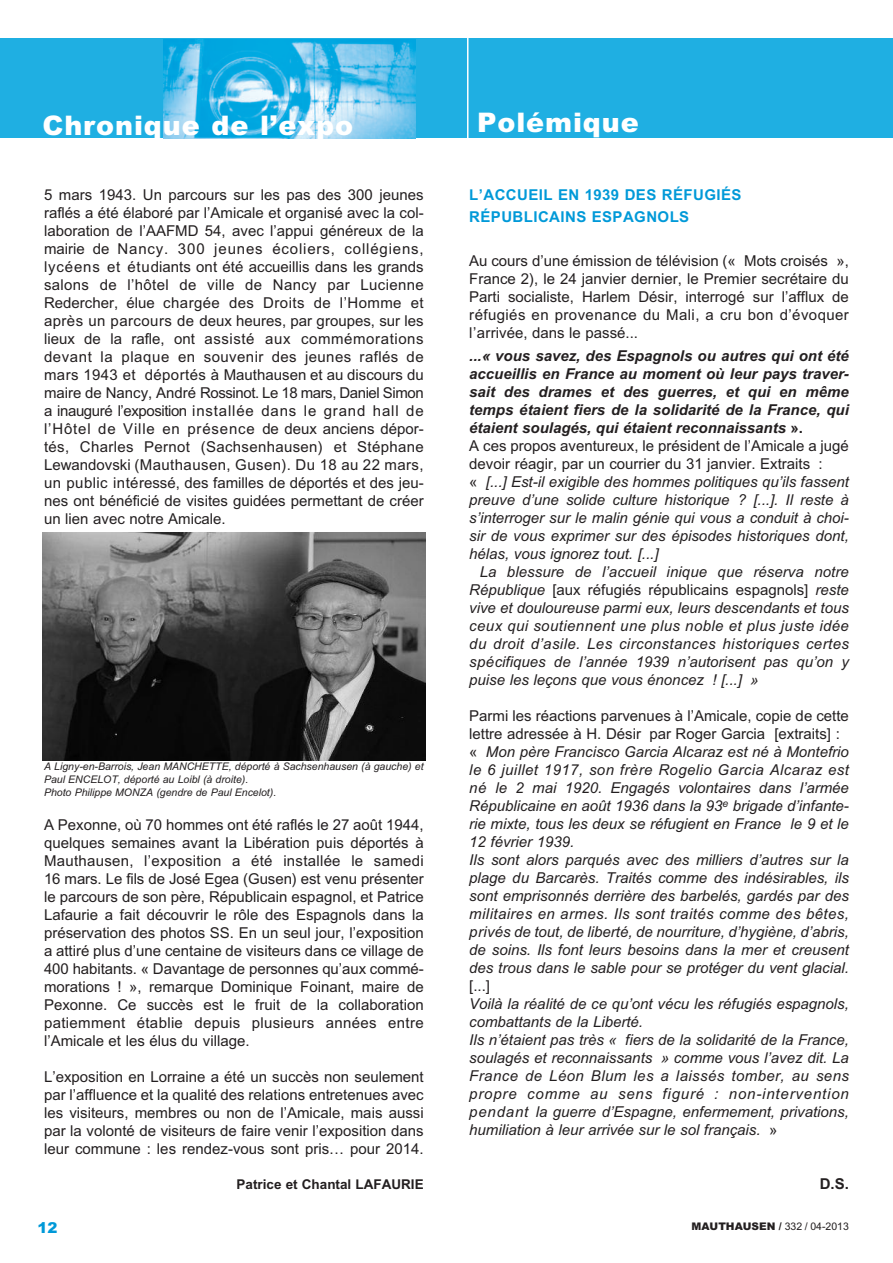
<style>
.page{position:relative;width:893px;height:1263px;background:#fff}
.page>*{position:absolute;margin:0;border:0;box-sizing:border-box;transform-origin:0 0}
.t1{font:900 27px "Arial";letter-spacing:.035em;color:#fff}
.t2{font:15px/18px "Arial MT TT";color:#231f20;text-align:justify}
.t3{font:italic 15px/18px "Arial";color:#231f20;text-align:justify}
.t4{font:italic 700 15px/18px "Arial";color:#231f20;text-align:justify}
.t5{font:700 15px/22.2px "Arial";letter-spacing:.03em;color:#0099d8}
.t6{font:700 15px "Arial";color:#231f20}
.t7{font:900 15px "Arial";color:#0099d8}
.t8{font:700 13.5px "Arial";color:#231f20}
.t9{font:italic 10.5px/12.6px "Arial";color:#231f20}
.t10{font:900 10.5px "Arial";color:#231f20}
.s1{font-style:normal}
.s2{font-family:"Arial MT TT";font-style:normal}
.s3{font-family:"Arial";font-style:italic}
.s4{font-family:"Arial MT TT";font-weight:400}
</style>
<div class="page">
<div style="left:0;top:38px;width:893px;height:100px;background:#1fafe2"></div>
<hr style="left:467px;top:35px;width:1px;height:104px;background:#fff">
<img style="left:164px;top:40px;width:252px;height:98px">
<img style="left:43px;top:532px;width:382px;height:228px">
<h1 class="t1" style="left:43px;top:109px;width:312px">Chronique de l’expo</h1>
<p class="t2" style="left:44px;top:185px;width:381px">5 mars 1943. Un parcours sur les pas des 300 jeunes raflés a été élaboré par l’Amicale et organisé avec la col&shy;laboration de l’AAFMD 54, avec l’appui généreux de la mairie de Nancy. 300 jeunes écoliers, collégiens, lycéens et étudiants ont été accueillis dans les grands salons de l’hôtel de ville de Nancy par Lucienne Redercher, élue chargée des Droits de l’Homme et après un parcours de deux heures, par groupes, sur les lieux de la rafle, ont assisté aux commémorations devant la plaque en souvenir des jeunes raflés de mars 1943 et déportés à Mauthausen et au discours du maire de Nancy, André Rossinot. Le 18 mars, Daniel Simon a inauguré l’exposition installée dans le grand hall de l’Hôtel de Ville en présence de deux anciens dépor&shy;tés, Charles Pernot (Sachsenhausen) et Stéphane Lewandovski (Mauthausen, Gusen). Du 18 au 22 mars, un public intéressé, des familles de déportés et des jeu&shy;nes ont bénéficié de visites guidées permettant de créer un lien avec notre Amicale.</p>
<p class="t9" style="left:44px;top:760px;width:381px">A Ligny-en-Barrois, Jean MANCHETTE, déporté à Sachsenhausen (à gauche) et<br>Paul ENCELOT, déporté au Loibl (à droite).<br>Photo Philippe MONZA (gendre de Paul Encelot).</p>
<p class="t2" style="left:44px;top:815px;width:381px">A Pexonne, où 70 hommes ont été raflés le 27 août 1944, quelques semaines avant la Libération puis déportés à Mauthausen, l’exposition a été installée le samedi 16 mars. Le fils de José Egea (Gusen) est venu présenter le parcours de son père, Républicain espagnol, et Patrice Lafaurie a fait découvrir le rôle des Espagnols dans la préservation des photos SS. En un seul jour, l’exposition a attiré plus d’une centaine de visiteurs dans ce village de 400 habitants. « Davantage de personnes qu’aux commé&shy;morations ! », remarque Dominique Foinant, maire de Pexonne. Ce succès est le fruit de la collaboration patiemment établie depuis plusieurs années entre l’Amicale et les élus du village.</p>
<p class="t2" style="left:44px;top:1067px;width:381px">L’exposition en Lorraine a été un succès non seulement par l’affluence et la qualité des relations entretenues avec les visiteurs, membres ou non de l’Amicale, mais aussi par la volonté de visiteurs de faire venir l’exposition dans leur commune : les rendez-vous sont pris… pour 2014.</p>
<p class="t8" style="left:237px;top:1176px;width:189px">Patrice et Chantal LAFAURIE</p>
<h1 class="t1" style="left:477px;top:107px;width:163px">Polémique</h1>
<p class="t5" style="left:469px;top:183px;width:274px">L’ACCUEIL EN 1939 DES RÉFUGIÉS<br>RÉPUBLICAINS ESPAGNOLS</p>
<p class="t2" style="left:469px;top:252px;width:381px">Au cours d’une émission de télévision (« Mots croisés », France 2), le 24 janvier dernier, le Premier secrétaire du Parti socialiste, Harlem Désir, interrogé sur l’afflux de réfugiés en provenance du Mali, a cru bon d’évoquer l’arrivée, dans le passé...</p>
<p class="t4" style="left:469px;top:346px;width:381px">...« vous savez, des Espagnols ou autres qui ont été accueillis en France au moment où leur pays traver&shy;sait des drames et des guerres, et qui en même temps étaient fiers de la solidarité de la France, qui étaient soulagés, qui étaient reconnaissants <span class="s1">».</span></p>
<p class="t2" style="left:469px;top:436px;width:381px">A ces propos aventureux, le président de l’Amicale a jugé devoir réagir, par un courrier du 31 janvier. Extraits :</p>
<p class="t3" style="left:469px;top:472px;width:381px"><span class="s2">«</span> [...] Est-il exigible des hommes politiques qu’ils fassent preuve d’une solide culture historique ? [...]. Il reste à s’interroger sur le malin génie qui vous a conduit à choi&shy;sir de vous exprimer sur des épisodes historiques dont, hélas, vous ignorez tout. [...]</p>
<p class="t3" style="left:480px;top:562px;width:371px">La blessure de l’accueil inique que réserva notre</p>
<p class="t2" style="left:469px;top:580px;width:381px"><span class="s3">République</span> [aux réfugiés républicains espagnols] <span class="s3">reste</span></p>
<p class="t3" style="left:469px;top:598px;width:381px">vive et douloureuse parmi eux, leurs descendants et tous ceux qui soutiennent une plus noble et plus juste idée du droit d’asile. Les circonstances historiques certes spécifiques de l’année 1939 n’autorisent pas qu’on y puise les leçons que vous énoncez ! [...] »</p>
<p class="t2" style="left:469px;top:706px;width:381px">Parmi les réactions parvenues à l’Amicale, copie de cette lettre adressée à H. Désir par Roger Garcia [extraits] :</p>
<p class="t3" style="left:469px;top:742px;width:381px;text-align:left"><span class="s2">«</span> Mon père Francisco Garcia Alcaraz est né à Montefrio le 6 juillet 1917, son frère Rogelio Garcia Alcaraz est né le 2 mai 1920. Engagés volontaires dans l’armée Républicaine en août 1936 dans la 93<sup>e</sup> brigade d’infante&shy;rie mixte, tous les deux se réfugient en France le 9 et le 12 février 1939.<br>Ils sont alors parqués avec des milliers d’autres sur la plage du Barcarès. Traités comme des indésirables, ils sont emprisonnés derrière des barbelés, gardés par des militaires en armes. Ils sont traités comme des bêtes, privés de tout, de liberté, de nourriture, d’hygiène, d’abris, de soins. Ils font leurs besoins dans la mer et creusent des trous dans le sable pour se protéger du vent glacial.</p>
<p class="t2" style="left:469px;top:977px;width:22px">[...]</p>
<p class="t3" style="left:469px;top:995px;width:381px;text-align:left">Voilà la réalité de ce qu’ont vécu les réfugiés espagnols, combattants de la Liberté.<br>Ils n’étaient pas très « fiers de la solidarité de la France, soulagés et reconnaissants » comme vous l’avez dit. La France de Léon Blum les a laissés tomber, au sens propre comme au sens figuré : non-intervention pendant la guerre d’Espagne, enfermement, privations, humiliation à leur arrivée sur le sol français. <span class="s2">»</span></p>
<p class="t6" style="left:820px;top:1175px;width:31px">D.S.</p>
<p class="t7" style="left:37px;top:1219px;width:22px">12</p>
<p class="t10" style="left:691px;top:1220px;width:159px">MAUTHAUSEN / <span class="s4">332 / 04-2013</span></p>
</div>
